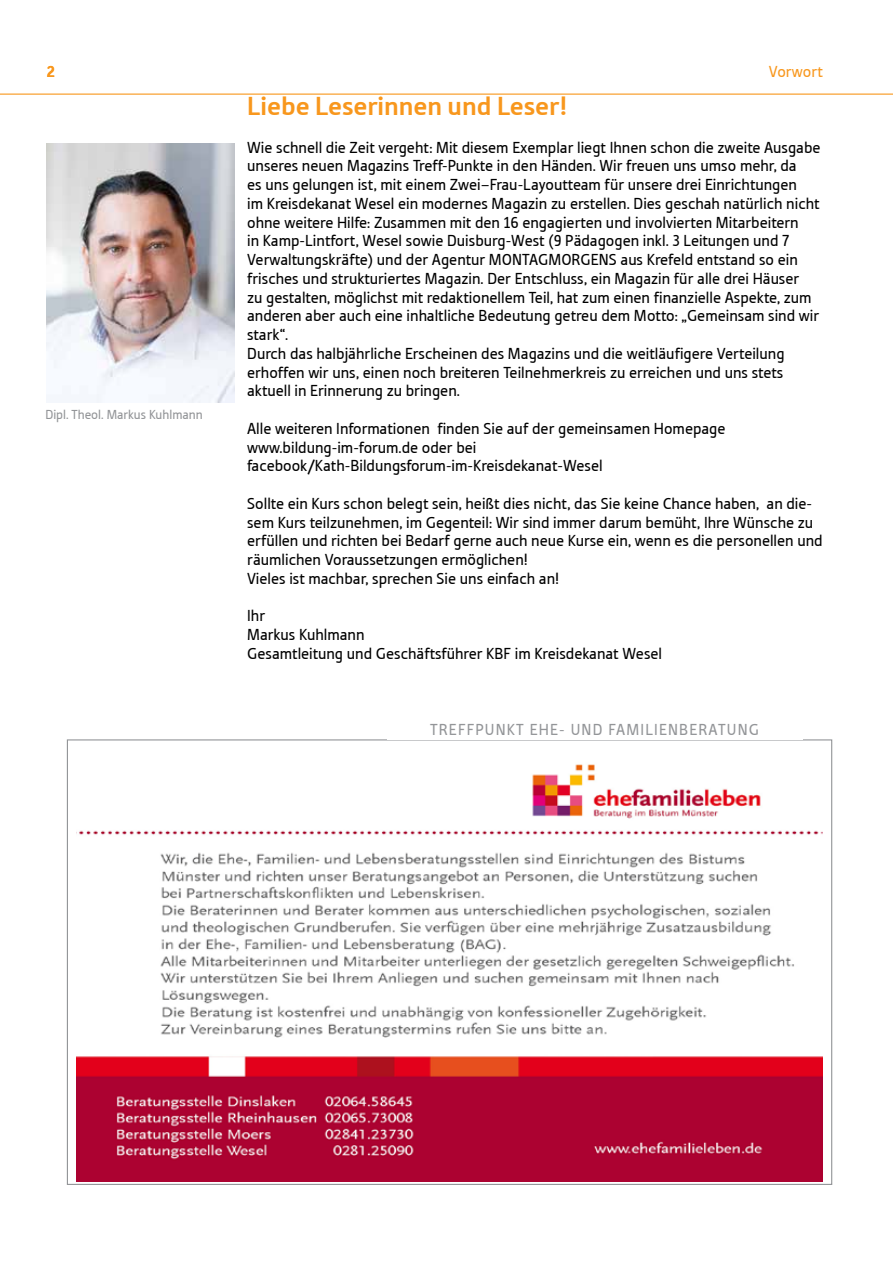
<style>
.page{position:relative;width:893px;height:1263px;background:#fff}
.page>*{position:absolute;margin:0;border:0;box-sizing:border-box;transform-origin:0 0}
.t1{font:27px "Tabula ITCTT Bold";color:#f8971d}
.t2{font:16.5px/18.8px "Tabula ITCTT Book";color:#000}
.t3{font:16.5px "Tabula ITCTT Book";letter-spacing:.07em;color:#939598}
.t4{font:16.5px "Tabula ITCTT Book";color:#f8971d}
.t5{font:16.5px "Tabula ITCTT Bold";color:#f8971d}
.t6{font:13.5px "Tabula ITCTT Book";color:#939598}
</style>
<div class="page">
<hr style="left:0;top:94px;width:893px;height:1px;background:#f8971d">
<img style="left:77px;top:764px;width:746px;height:417px">
<img style="left:47px;top:143px;width:187px;height:259px">
<p class="t5" style="left:47px;top:62px;width:10px">2</p>
<p class="t4" style="left:769px;top:62px;width:55px">Vorwort</p>
<p class="t6" style="left:45px;top:406px;width:159px">Dipl. Theol. Markus Kuhlmann</p>
<h1 class="t1" style="left:247px;top:90px;width:321px">Liebe Leserinnen und Leser!</h1>
<p class="t2" style="left:247px;top:138px;width:575px">Wie schnell die Zeit vergeht: Mit diesem Exemplar liegt Ihnen schon die zweite Ausgabe unseres neuen Magazins Treff-Punkte in den Händen. Wir freuen uns umso mehr, da<br>es uns gelungen ist, mit einem Zwei–Frau-Layoutteam für unsere drei Einrichtungen<br>im Kreisdekanat Wesel ein modernes Magazin zu erstellen. Dies geschah natürlich nicht ohne weitere Hilfe: Zusammen mit den 16 engagierten und involvierten Mitarbeitern<br>in Kamp-Lintfort, Wesel sowie Duisburg-West (9 Pädagogen inkl. 3 Leitungen und 7<br>Verwaltungskräfte) und der Agentur MONTAGM</p>
<p class="t2" style="left:247px;top:250px;width:574px;text-indent:362px">S aus Krefeld entstand so ein frisches und strukturiertes Magazin. Der Entschluss, ein Magazin für alle drei Häuser<br>zu gestalten, möglichst mit redaktionellem Teil, hat zum einen finanzielle Aspekte, zum anderen aber auch eine inhaltliche Bedeutung getreu dem Motto: „Gemeinsam sind wir stark“.<br>Durch das halbjährliche Erscheinen des Magazins und die weitläufigere Verteilung erhoffen wir uns, einen noch breiteren Teilnehmerkreis zu erreichen und uns stets aktuell in Erinnerung zu bringen.</p>
<p class="t2" style="left:247px;top:419px;width:480px">Alle weiteren Informationen finden Sie auf der gemeinsamen Homepage www.bildung-im-forum.de oder bei facebook/Kath-Bildungsforum-im-Kreisdekanat-Wesel</p>
<p class="t2" style="left:247px;top:494px;width:577px">Sollte ein Kurs schon belegt sein, heißt dies nicht, das Sie keine Chance haben, an die&shy;sem Kurs teilzunehmen, im Gegenteil: Wir sind immer darum bemüht, Ihre Wünsche zu erfüllen und richten bei Bedarf gerne auch neue Kurse ein, wenn es die personellen und räumlichen Voraussetzungen ermöglichen!<br>Vieles ist machbar, sprechen Sie uns einfach an!</p>
<p class="t2" style="left:247px;top:606px;width:248px">Ihr<br>Markus Kuhlmann<br>Gesamtleitung und Geschäftsführer KBF</p>
<p class="t2" style="left:561px;top:250px;width:20px">ORGEN</p>
<p class="t2" style="left:515px;top:644px;width:149px">im Kreisdekanat Wesel</p>
<p class="t3" style="left:430px;top:720px;width:331px">treffpunkt Ehe- und Familienberatung</p>
</div>
